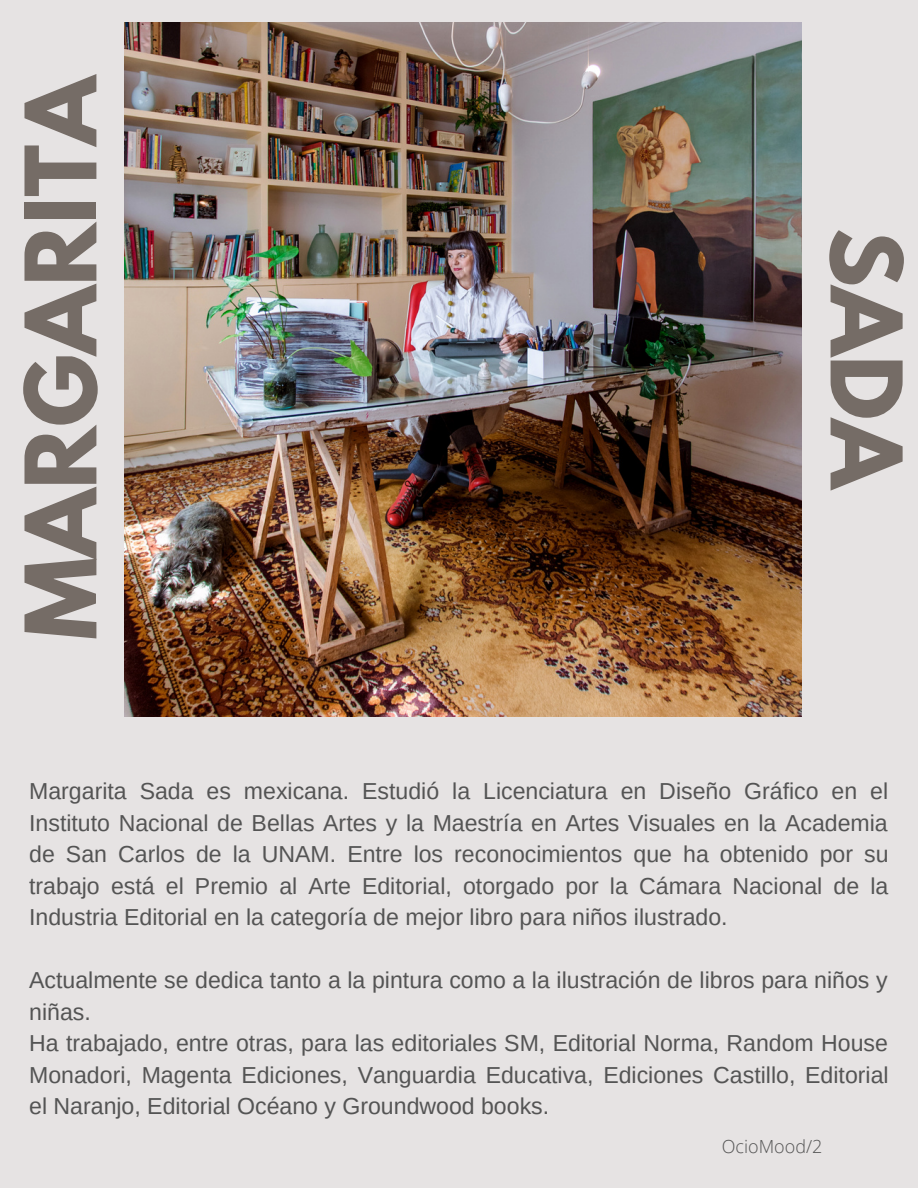
<style>
.page{position:relative;width:918px;height:1188px;background:#e6e3e3}
.page>*{position:absolute;margin:0;border:0;box-sizing:border-box;transform-origin:0 0}
.t1{font:700 87.3px "League Spartan";color:#756c66}
.t2{font:700 87.15px "League Spartan";color:#756c66}
.t3{font:23.1px/31.5px "Arimo";color:#545454;text-align:justify}
.t4{font:300 18px "Open Sans";color:#545454}
</style>
<div class="page">
<img style="left:125px;top:23px;width:677px;height:694px">
<p class="t2" style="left:18px;top:640px;width:570px;rotate:-90deg">MARGARITA</p>
<p class="t1" style="left:909px;top:228px;width:266px;rotate:90deg">SADA</p>
<p class="t3" style="left:29px;top:775px;width:861px">Margarita Sada es mexicana. Estudió la Licenciatura en Diseño Gráfico en el Instituto Nacional de Bellas Artes y la Maestría en Artes Visuales en la Academia de San Carlos de la UNAM. Entre los reconocimientos que ha obtenido por su trabajo está el Premio al Arte Editorial, otorgado por la Cámara Nacional de la Industria Editorial en la categoría de mejor libro para niños ilustrado.</p>
<p class="t3" style="left:29px;top:964px;width:860px">Actualmente se dedica tanto a la pintura como a la ilustración de libros para niños y niñas.</p>
<p class="t3" style="left:29px;top:1027px;width:861px">Ha trabajado, entre otras, para las editoriales SM, Editorial Norma, Random House Monadori, Magenta Ediciones, Vanguardia Educativa, Ediciones Castillo, Editorial el Naranjo, Editorial Océano y Groundwood books.</p>
<p class="t4" style="left:722px;top:1134px;width:102px">OcioMood/2</p>
</div>
